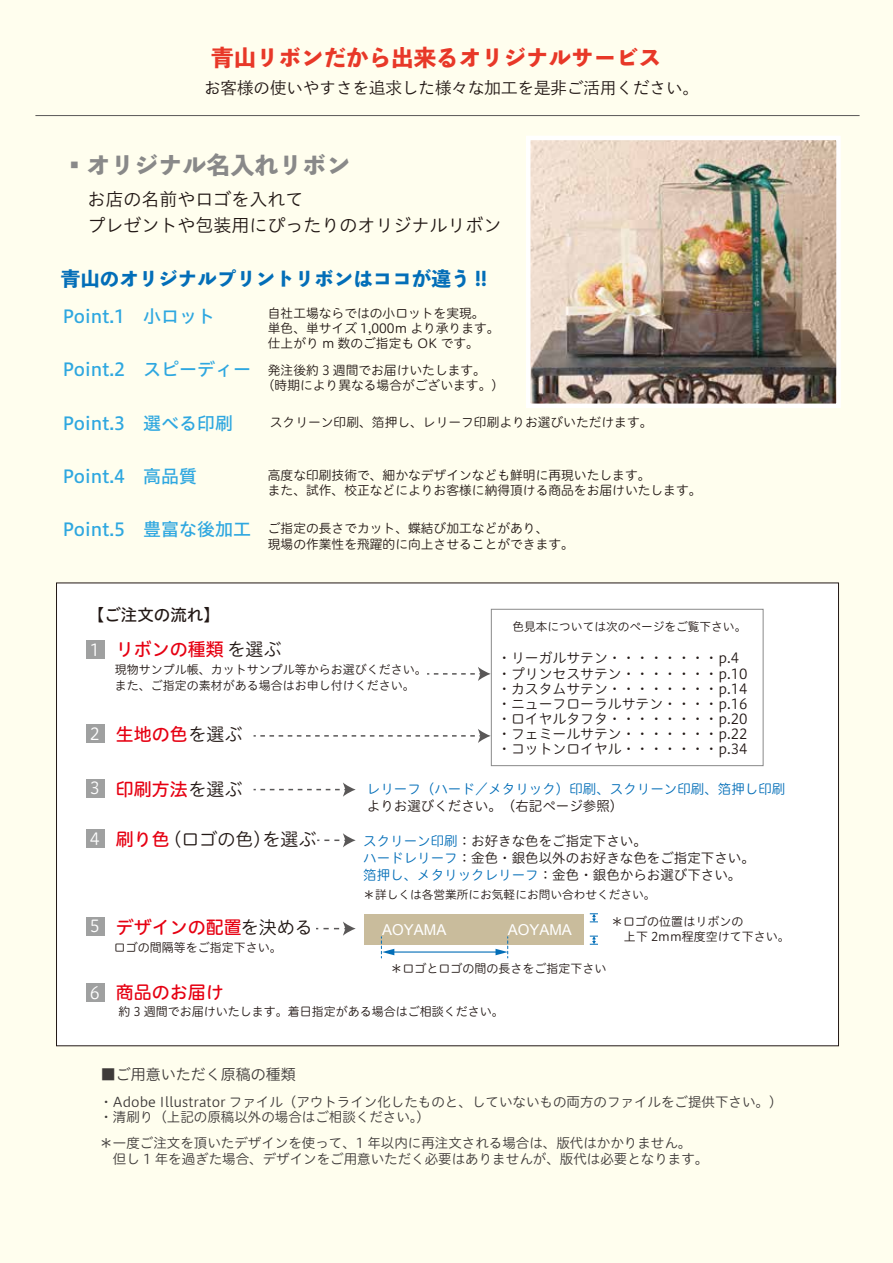
<style>
.page{position:relative;width:893px;height:1263px;background:#fffeee}
.page>*{position:absolute;margin:0;border:0;box-sizing:border-box;transform-origin:0 0}
.t1{font:800 24px "Toppan Bunkyu Midashi Gothic Std N";color:#898989}
.t2{font:800 22.5px "Toppan Bunkyu Midashi Gothic Std N";color:#e83828}
.t3{font:800 19.5px "Toppan Bunkyu Midashi Gothic Std N";color:#036eb8}
.t4{font:18px "Hiragino UD Sans Std W5";color:#2ea7e0}
.t5{font:18px "Hiragino UD Sans R Std W5";color:#e60012}
.t6{font:18px/25.5px "Hiragino UD Sans Std W3";color:#221815}
.t7{font:18px "Hiragino UD Sans R Std W3";color:#221815}
.t8{font:16.5px "Toppan Bunkyu Gothic Pr 6 N";color:#221815}
.t9{font:16.5px "Hiragino UD Sans R Std W5";color:#221815}
.t10{font:16.5px "Hiragino UD Sans R Std W3";color:#fff}
.t11{font:15px "Hiragino UD Sans R Std W3";color:#3e3a39}
.t12{font:15px "Arial";color:#fff}
.t13{font:13.8px/15.1px "Hiragino UD Sans R Std W3";color:#221815}
.t14{font:13.5px/15px "Hiragino UD Sans R Std W3";color:#3e3a39}
.t15{font:13.5px/17px "Hiragino UD Sans R Std W3";color:#221815}
.t16{font:13.5px "Hiragino UD Sans R Std W3";color:#036eb8}
.t17{font:12.75px/15.1px "Hiragino UD Sans R Std W3";color:#221815}
.t18{font:12px/16.5px "Hiragino UD Sans R Std W3";color:#221815}
.t19{font:11.7px "Hiragino UD Sans R Std W3";color:#221815}
.s1{font-family:"Koz Go Pr 6 N";font-weight:400}
.s2{font-family:"Hiragino UD Sans R Std W3";color:#221815}
.s3{font-family:"Hiragino UD Sans R Std W5";color:#e60012}
.s4{color:#036eb8}
.s5{font-family:"Koz Go Pr 6 N"}
</style>
<div class="page">
<div style="left:57px;top:583px;width:781px;height:463px;background:#fff"></div>
<img style="left:531px;top:141px;width:305px;height:262px">
<div style="left:526px;top:136px;width:315px;height:272px;border:4px solid #fff"></div>
<div style="left:364px;top:914px;width:220px;height:30px;background:#c9bc9c"></div>
<svg style="left:254px;top:609px;width:509px;height:157px"></svg>
<svg style="left:254px;top:782px;width:102px;height:15px"></svg>
<svg style="left:317px;top:833px;width:39px;height:14px"></svg>
<svg style="left:316px;top:921px;width:40px;height:15px"></svg>
<hr style="left:35px;top:115px;width:825px;height:1px;background:#595757">
<div style="left:86px;top:640px;width:18px;height:18px;background:#9fa0a0"></div>
<div style="left:86px;top:724px;width:18px;height:18px;background:#9fa0a0"></div>
<div style="left:86px;top:779px;width:18px;height:18px;background:#9fa0a0"></div>
<div style="left:86px;top:829px;width:18px;height:18px;background:#9fa0a0"></div>
<div style="left:86px;top:917px;width:18px;height:18px;background:#9fa0a0"></div>
<div style="left:86px;top:984px;width:18px;height:18px;background:#9fa0a0"></div>
<svg style="left:590px;top:913px;width:8px;height:10px"></svg>
<svg style="left:590px;top:936px;width:8px;height:9px"></svg>
<hr style="left:392px;top:951px;width:106px;height:1px;background:#036eb8">
<svg style="left:381px;top:937px;width:13px;height:21px"></svg>
<svg style="left:496px;top:937px;width:12px;height:21px"></svg>
<h2 class="t2" style="left:211px;top:40px;width:474px">青山リボンだから出来るオリジナルサービス　</h2>
<p class="t8" style="left:204px;top:78px;width:496px">お客様の使いやすさを追求した様々な加工を是非ご活用ください。</p>
<h1 class="t1" style="left:62px;top:146px;width:289px"><span class="s1">▪</span>オリジナル名入れリボン</h1>
<h3 class="t6" style="left:87px;top:186px;width:415px">お店の名前やロゴを入れて<br>プレゼントや包装用にぴったりのオリジナルリボン</h3>
<h3 class="t3" style="left:61px;top:263px;width:427px">青山のオリジナルプリントリボンはココが違う !!</h3>
<h3 class="t4" style="left:62px;top:303px;width:154px">Point.1　小ロット</h3>
<p class="t17" style="left:268px;top:305px;width:233px">自社工場ならではの小ロットを実現。単色、単サイズ 1,000m より承ります。仕上がり m 数のご指定も OK です。</p>
<p class="t17" style="left:262px;top:362px;width:244px;text-indent:6px">発注後約 3 週間でお届けいたします。<br>（時期により異なる場合がございます。）</p>
<p class="t17" style="left:270px;top:414px;width:384px">スクリーン印刷、箔押し、レリーフ印刷よりお選びいただけます。</p>
<h3 class="t4" style="left:62px;top:356px;width:190px">Point.2　スピーディー</h3>
<h3 class="t4" style="left:62px;top:409px;width:172px">Point.3　選べる印刷</h3>
<h3 class="t4" style="left:62px;top:462px;width:136px">Point.4　高品質</h3>
<h3 class="t4" style="left:62px;top:515px;width:190px">Point.5　豊富な後加工</h3>
<p class="t17" style="left:268px;top:467px;width:435px">高度な印刷技術で、細かなデザインなども鮮明に再現いたします。<br>また、試作、校正などによりお客様に納得頂ける商品をお届けいたします。</p>
<p class="t17" style="left:268px;top:520px;width:308px">ご指定の長さでカット、蝶結び加工などがあり、<br>現場の作業性を飛躍的に向上させることができます。</p>
<p class="t9" style="left:88px;top:603px;width:134px">【ご注文の流れ】</p>
<h3 class="t5" style="left:116px;top:636px;width:167px">リボンの種類<span class="s2">を選ぶ</span></h3>
<p class="t18" style="left:115px;top:660px;width:314px">現物サンプル帳、カットサンプル等からお選びください。また、ご指定の素材がある場合はお申し付けください。</p>
<h3 class="t5" style="left:116px;top:721px;width:128px">生地の色<span class="s2">を選ぶ</span></h3>
<h3 class="t5" style="left:116px;top:775px;width:128px">印刷方法<span class="s2">を選ぶ</span></h3>
<p class="t16" style="left:367px;top:779px;width:420px">レリーフ（ハード／メタリック）印刷、スクリーン印刷、箔押し印刷</p>
<p class="t15" style="left:367px;top:796px;width:258px">よりお選びください。（右記ページ参照）</p>
<h3 class="t7" style="left:116px;top:826px;width:202px"><span class="s3">刷り色</span>（ロゴの色)を選ぶ</h3>
<p class="t19" style="left:501px;top:617px;width:247px">　色見本については次のページをご覧下さい。</p>
<p class="t13" style="left:497px;top:650px;width:252px">・リーガルサテン・・・・・・・・p.4・プリンセスサテン・・・・・・・p.10</p>
<p class="t10" style="left:90px;top:637px;width:12px">1</p>
<p class="t13" style="left:497px;top:680px;width:252px">・カスタムサテン・・・・・・・・p.14</p>
<p class="t13" style="left:497px;top:695px;width:252px">・ニューフローラルサテン・・・・p.16</p>
<p class="t13" style="left:497px;top:703px;width:252px;line-height:30.2px">・ロイヤルタフタ・・・・・・・・p.20・コットンロイヤル・・・・・・・p.34</p>
<p class="t10" style="left:90px;top:721px;width:12px">2</p>
<p class="t13" style="left:497px;top:725px;width:252px">・フェミールサテン・・・・・・・p.22</p>
<p class="t10" style="left:90px;top:776px;width:12px">3</p>
<p class="t10" style="left:90px;top:826px;width:12px">4</p>
<p class="t15" style="left:363px;top:832px;width:285px"><span class="s4">スクリーン印刷</span>：お好きな色をご指定下さい。</p>
<p class="t10" style="left:90px;top:914px;width:12px">5</p>
<p class="t10" style="left:90px;top:980px;width:12px">6</p>
<p class="t15" style="left:363px;top:849px;width:393px"><span class="s4">ハードレリーフ</span>：金色・銀色以外のお好きな色をご指定下さい。<span class="s4">箔押し、メタリックレリーフ</span>：金色・銀色からお選び下さい。</p>
<p class="t19" style="left:363px;top:885px;width:294px">＊詳しくは各営業所にお気軽にお問い合わせください。</p>
<p class="t12" style="left:382px;top:920px;width:66px">AOYAMA</p>
<p class="t12" style="left:508px;top:920px;width:66px">AOYAMA</p>
<p class="t18" style="left:624px;top:914px;width:167px;line-height:14.4px;text-indent:-13px">＊ロゴの位置はリボンの<br>上下 2mm程度空けて下さい。</p>
<h3 class="t5" style="left:116px;top:913px;width:199px">デザインの配置<span class="s2">を決める</span></h3>
<p class="t18" style="left:114px;top:938px;width:170px">ロゴの間隔等をご指定下さい。</p>
<h3 class="t5" style="left:116px;top:978px;width:110px">商品のお届け</h3>
<p class="t18" style="left:118px;top:1002px;width:387px">約 3 週間でお届けいたします。着日指定がある場合はご相談ください。</p>
<p class="t18" style="left:391px;top:960px;width:217px">＊ロゴとロゴの間の長さをご指定下さい</p>
<p class="t11" style="left:101px;top:1063px;width:196px"><span class="s5">■</span>ご用意いただく原稿の種類</p>
<p class="t14" style="left:99px;top:1093px;width:712px">・Adobe Illustrator ファイル（アウトライン化したものと、していないもの両方のファイルをご提供下さい。）　　・清刷り（上記の原稿以外の場合はご相談ください。）</p>
<p class="t14" style="left:99px;top:1134px;width:610px;line-height:15.9px">＊一度ご注文を頂いたデザインを使って、1 年以内に再注文される場合は、版代はかかりません。　但し 1 年を過ぎた場合、デザインをご用意いただく必要はありませんが、版代は必要となります。</p>
</div>
